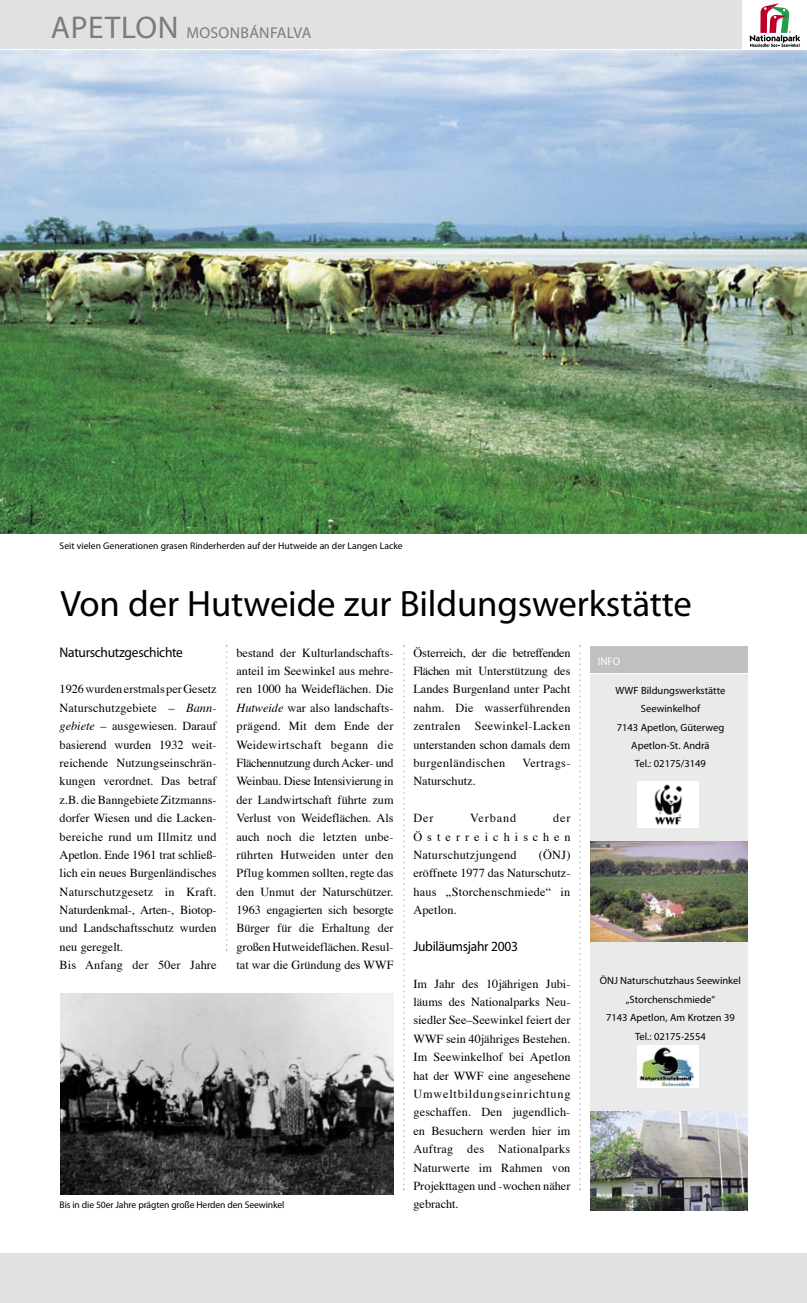
<style>
.page{position:relative;width:807px;height:1303px;background:#fff}
.page>*{position:absolute;margin:0;border:0;box-sizing:border-box;transform-origin:0 0}
.t1{font:36.75px "Berthold Akzidenz Grotesk";letter-spacing:-.005em;color:#000}
.t2{font:15.75px "Berthold Akzidenz Grotesk";letter-spacing:.02em;color:#7c7c7c}
.ZT{font:14px "Berthold Akzidenz Grotesk";letter-spacing:-.02em;color:#000;scale:.96 1}
.copy{font:12.25px/18.4px "Times";color:#000;text-align:justify}
.copy-2{font:12.25px "Times";letter-spacing:.03em;color:#000}
.copy-3{font:12.25px "Times";letter-spacing:.075em;color:#000}
.t3{font:11.2px "Berthold Akzidenz Grotesk";color:#fff;scale:.96 1}
.copy_Kasten{font:10.5px/18.4px "Berthold Akzidenz Grotesk";color:#000;text-align:center}
.t4{font:9.62px "Berthold Akzidenz Grotesk";color:#000}
.s1{font-size:31.5px}
.s2{font-style:italic}
</style>
<div class="page">
<img style="left:0;top:50px;width:806px;height:483px">
<div style="left:0;top:1253px;width:806px;height:49px;background:#e1e1e1"></div>
<div style="left:0;top:0;width:806px;height:50px;background:#e1e1e1"></div>
<hr style="left:0;top:49px;width:806px;height:1px;background:#fff">
<img style="left:61px;top:993px;width:332px;height:201px">
<div style="left:590px;top:674px;width:157px;height:515px;background:#eaeaea"></div>
<div style="left:590px;top:646px;width:157px;height:27px;background:#c0c0c0"></div>
<img style="left:590px;top:841px;width:157px;height:100px">
<img style="left:590px;top:1111px;width:157px;height:99px">
<svg style="left:579px;top:645px;width:1px;height:545px"></svg>
<svg style="left:403px;top:645px;width:1px;height:545px"></svg>
<svg style="left:226px;top:645px;width:1px;height:306px"></svg>
<div style="left:637px;top:781px;width:62px;height:46px;background:#fff"></div>
<img style="left:654px;top:784px;width:29px;height:41px">
<img style="left:637px;top:1045px;width:60px;height:42px">
<div style="left:742px;top:0;width:64px;height:50px;background:#fff"></div>
<svg style="left:749px;top:3px;width:50px;height:44px"></svg>
<p class="t2" style="left:51px;top:24px;width:262px"><span class="s1">APETLON</span> MOSONBÁNFALVA</p>
<p class="t4" style="left:60px;top:540px;width:344px">Seit vielen Generationen grasen Rinderherden auf der Hutweide an der Langen Lacke</p>
<p class="t1" style="left:60px;top:583px;width:632px">Von der Hutweide zur Bildungswerkstätte</p>
<p class="copy" style="left:236px;top:642px;width:158px">bestand der Kulturlandschafts&shy;anteil im Seewinkel aus mehre&shy;ren 1000 ha Weideflächen. Die <span class="s2">Hutweide</span> war also landschafts&shy;prägend. Mit dem Ende der Weidewirtschaft begann die Flächennutzung durch Acker- und Weinbau. Diese Intensivierung in der Landwirtschaft führte zum Verlust von Weideflächen. Als auch noch die letzten unbe&shy;rührten Hutweiden unter den Pflug kommen sollten, regte das den Unmut der Naturschützer.<br>1963 engagierten sich besorgte Bürger für die Erhaltung der großen Hutweideflächen. Resul&shy;tat war die Gründung des WWF</p>
<p class="copy" style="left:413px;top:642px;width:158px">Österreich, der die betreffenden Flächen mit Unterstützung des Landes Burgenland unter Pacht nahm. Die wasserführenden zentralen Seewinkel-Lacken unterstanden schon damals dem burgenländischen</p>
<p class="ZT" style="left:60px;top:644px;width:130px">Naturschutzgeschichte</p>
<p class="copy" style="left:60px;top:679px;width:158px">1926 wurden erstmals per Gesetz Naturschutzgebiete – <span class="s2">Bann&shy;gebiete</span> – ausgewiesen. Darauf basierend wurden 1932 weit&shy;reichende Nutzungseinschrän&shy;kungen verordnet. Das betraf z.B. die Banngebiete Zitzmanns&shy;dorfer Wiesen und die Lacken&shy;bereiche rund um Illmitz und Apetlon. Ende 1961 trat schließ&shy;lich ein neues Burgenländisches Naturschutzgesetz in Kraft.<br>Naturdenkmal-, Arten-, Biotop&shy;und Landschaftsschutz wurden neu geregelt.</p>
<p class="copy" style="left:60px;top:954px;width:158px">Bis Anfang der 50er Jahre</p>
<p class="copy-2" style="left:522px;top:751px;width:49px">Vertrags-</p>
<p class="copy" style="left:413px;top:771px;width:64px">Naturschutz.</p>
<p class="copy" style="left:413px;top:807px;width:22px">Der</p>
<p class="copy-3" style="left:470px;top:806px;width:48px">Verband</p>
<p class="copy" style="left:413px;top:807px;width:158px;text-indent:139px">der Österreichischen Naturschutzjungend</p>
<p class="copy" style="left:413px;top:844px;width:158px;text-indent:125px">(ÖNJ) eröffnete 1977 das Naturschutz&shy;haus „Storchenschmiede“ in Apetlon.</p>
<p class="ZT" style="left:413px;top:938px;width:110px">Jubiläumsjahr 2003</p>
<p class="copy" style="left:413px;top:973px;width:158px">Im Jahr des 10jährigen Jubi&shy;läums des Nationalparks Neu&shy;siedler See–Seewinkel feiert der WWF sein 40jähriges Bestehen.<br>Im Seewinkelhof bei Apetlon hat der WWF eine angesehene Umweltbildungseinrichtung geschaffen. Den jugendlich&shy;en Besuchern werden hier im Auftrag des Nationalparks Naturwerte im Rahmen von Projekttagen und -wochen näher gebracht.</p>
<p class="t4" style="left:60px;top:1198px;width:226px">Bis in die 50er Jahre prägten große Herden den Seewinkel</p>
<p class="t3" style="left:597px;top:655px;width:25px">INFO</p>
<p class="copy_Kasten" style="left:615px;top:681px;width:111px">WWF Bildungswerkstätte<br>Seewinkelhof</p>
<p class="copy_Kasten" style="left:616px;top:718px;width:109px">7143 Apetlon, Güterweg<br>Apetlon-St. Andrä</p>
<p class="copy_Kasten" style="left:634px;top:754px;width:72px">Tel.: 02175/3149</p>
<p class="copy_Kasten" style="left:599px;top:971px;width:142px">ÖNJ Naturschutzhaus Seewinkel „Storchenschmiede“</p>
<p class="copy_Kasten" style="left:605px;top:1008px;width:130px">7143 Apetlon, Am Krotzen 39</p>
<p class="copy_Kasten" style="left:634px;top:1026px;width:72px">Tel.: 02175-2554</p>
</div>
